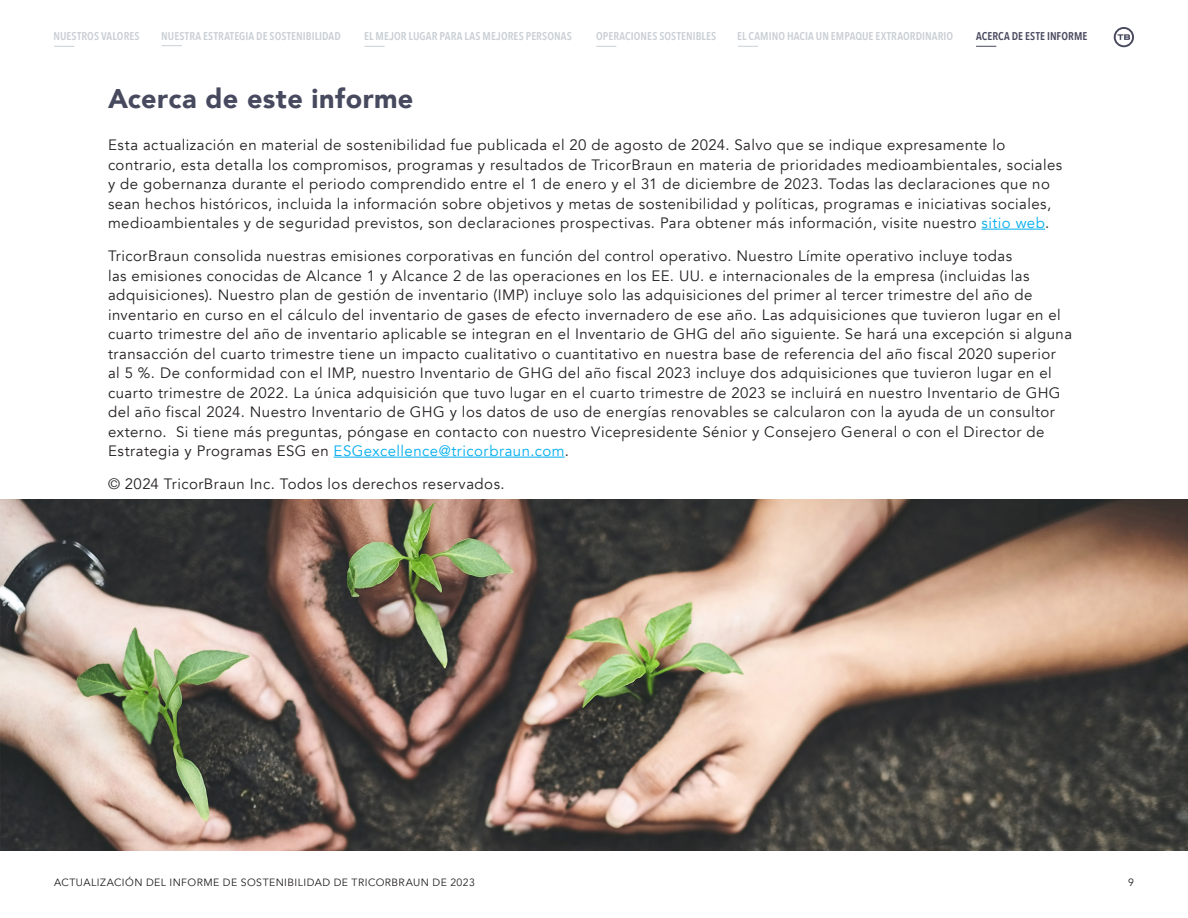
<style>
.page{position:relative;width:1188px;height:918px;background:#fff}
.page>*{position:absolute;margin:0;border:0;box-sizing:border-box;transform-origin:0 0}
.Section_Header{font:900 27px "Avenir";letter-spacing:.015em;color:#474a5e}
.Paragraph_Style_In_Body{font:15px/19.5px "Avenir";letter-spacing:.03em;color:#231f20}
.t1{font:600 11.25px "Avenir Next Condensed";letter-spacing:.005em;color:#c9cfd5}
.t2{font:600 11.25px "Avenir Next Condensed";letter-spacing:.005em;color:#474a5e}
.t3{font:10.5px "Avenir";letter-spacing:.04em;color:#231f20}
.s1{color:#00aeef}
</style>
<div class="page">
<svg style="left:1114px;top:27px;width:20px;height:20px"></svg>
<svg style="left:54px;top:46px;width:20px;height:1px"></svg>
<svg style="left:738px;top:46px;width:20px;height:1px"></svg>
<svg style="left:976px;top:46px;width:20px;height:1px"></svg>
<svg style="left:162px;top:45px;width:20px;height:1px"></svg>
<svg style="left:364px;top:46px;width:21px;height:1px"></svg>
<svg style="left:596px;top:46px;width:20px;height:1px"></svg>
<img style="left:0;top:500px;width:1188px;height:350px">
<hr style="left:982px;top:229px;width:63px;height:1px;background:#00aeef">
<hr style="left:334px;top:457px;width:231px;height:1px;background:#00aeef">
<p class="t1" style="left:53px;top:26px;width:88px">NUESTROS VALORES</p>
<p class="t1" style="left:161px;top:26px;width:181px">NUESTRA ESTRATEGIA DE SOSTENIBILIDAD</p>
<p class="t1" style="left:364px;top:26px;width:209px">EL MEJOR LUGAR PARA LAS MEJORES PERSONAS</p>
<p class="t1" style="left:596px;top:26px;width:122px">OPERACIONES SOSTENIBLES</p>
<p class="t1" style="left:737px;top:26px;width:218px">EL CAMINO HACIA UN EMPAQUE EXTRAORDINARIO</p>
<p class="t2" style="left:976px;top:26px;width:113px">ACERCA DE ESTE INFORME</p>
<p class="Section_Header" style="left:108px;top:75px;width:307px">Acerca de este informe</p>
<p class="Paragraph_Style_In_Body" style="left:108px;top:135px;width:956px">Esta actualización en material de sostenibilidad fue publicada el 20 de agosto de 2024. Salvo que se indique expresamente lo contrario, esta detalla los compromisos, programas y resultados de TricorBraun en materia de prioridades medioambientales, sociales y de gobernanza durante el periodo comprendido entre el 1 de enero y el 31 de diciembre de 2023. Todas las declaraciones que no sean hechos históricos, incluida la información sobre objetivos y metas de sostenibilidad y políticas, programas e iniciativas sociales, medioambientales y de seguridad previstos, son declaraciones prospectivas. Para obtener más información, visite nuestro <span class="s1">sitio web</span>.</p>
<p class="Paragraph_Style_In_Body" style="left:108px;top:246px;width:966px">TricorBraun consolida nuestras emisiones corporativas en función del control operativo. Nuestro Límite operativo incluye todas<br>las emisiones conocidas de Alcance 1 y Alcance 2 de las operaciones en los EE. UU. e internacionales de la empresa (incluidas las adquisiciones). Nuestro plan de gestión de inventario (IMP) incluye solo las adquisiciones del primer al tercer trimestre del año de inventario en curso en el cálculo del inventario de gases de efecto invernadero de ese año. Las adquisiciones que tuvieron lugar en el cuarto trimestre del año de inventario aplicable se integran en el Inventario de GHG del año siguiente. Se hará una excepción si alguna transacción del cuarto trimestre tiene un impacto cualitativo o cuantitativo en nuestra base de referencia del año fiscal 2020 superior<br>al 5 %. De conformidad con el IMP, nuestro Inventario de GHG del año fiscal 2023 incluye dos adquisiciones que tuvieron lugar en el cuarto trimestre de 2022. La única adquisición que tuvo lugar en el cuarto trimestre de 2023 se incluirá en nuestro Inventario de GHG del año fiscal 2024. Nuestro Inventario de GHG y los datos de uso de energías renovables se calcularon con la ayuda de un consultor externo. Si tiene más preguntas, póngase en contacto con nuestro Vicepresidente Sénior y Consejero General o con el Director de Estrategia y Programas ESG en <span class="s1">ESGexcellence@tricorbraun.com</span>.</p>
<p class="Paragraph_Style_In_Body" style="left:108px;top:474px;width:398px">© 2024 TricorBraun Inc. Todos los derechos reservados.</p>
<p class="t3" style="left:54px;top:877px;width:422px">ACTUALIZACIÓN DEL INFORME DE SOSTENIBILIDAD DE TRICORBRAUN DE 2023</p>
<p class="t3" style="left:1128px;top:877px;width:7px">9</p>
</div>
